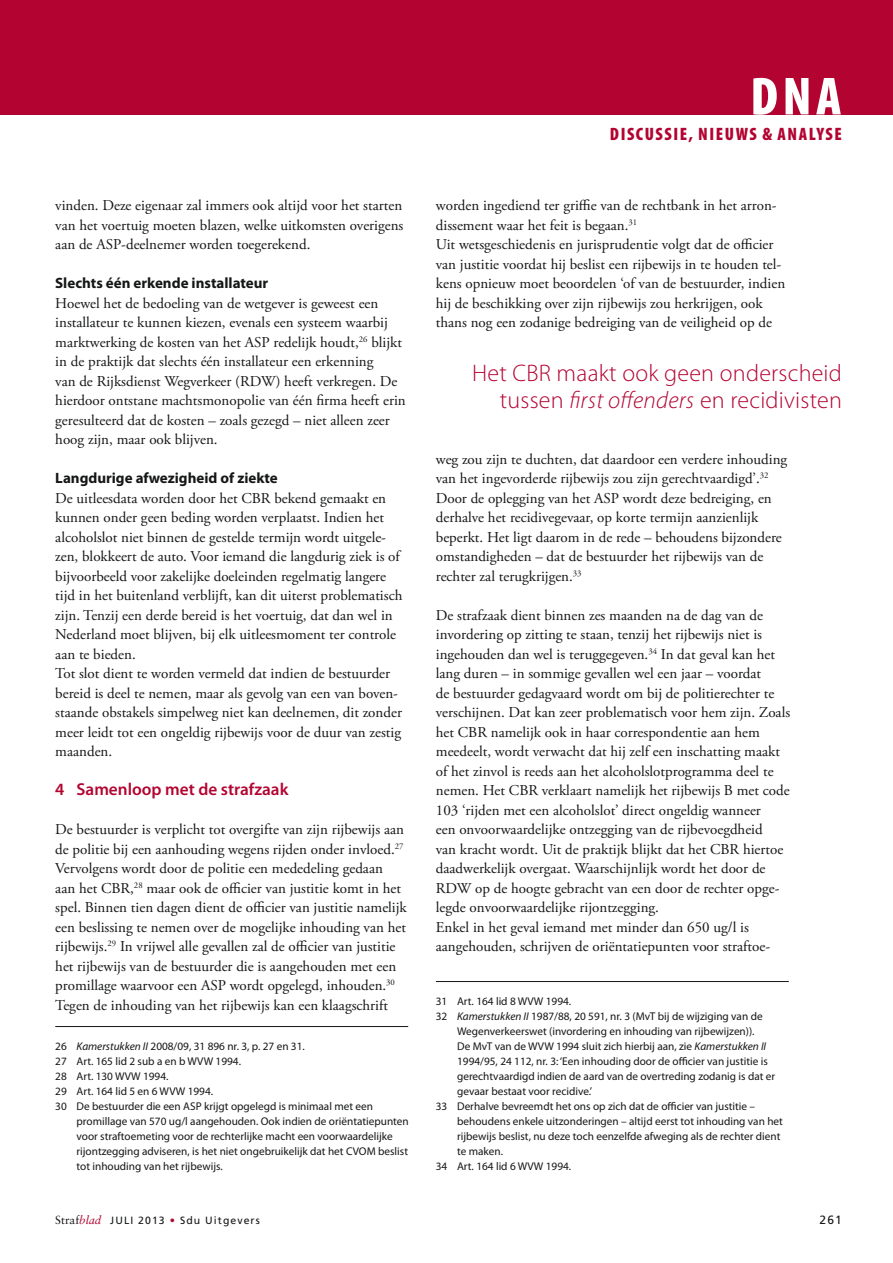
<style>
.page{position:relative;width:893px;height:1263px;background:#fff}
.page>*{position:absolute;margin:0;border:0;box-sizing:border-box;transform-origin:0 0}
.t1{font:900 condensed 54px "Myriad Pro";color:#fff}
.t2{font:300 24px/27px "Myriad Pro";letter-spacing:.01em;color:#b30431;text-align:right}
.t3{font:900 condensed 18px "Myriad Pro";letter-spacing:.085em;color:#b30431}
.t4{font:600 17.25px "Myriad Pro";color:#b30431}
.t5{font:15px/19.5px "Adobe Garamond Pro";color:#151616}
.t6{font:700 15px "Myriad Pro";color:#151616}
.t7{font:12px "Frutiger LT Std";color:#151616}
.t8{font:11.25px "Myriad Pro";color:#151616}
.t9{font:10.5px "Frutiger LT Std";letter-spacing:.1em;color:#151616}
.s1{font-style:italic}
.s2{font-family:"Sabon LT Std";font-size:11.7px}
.s3{font-family:"Sabon LT Std";font-style:italic;font-size:11.7px;color:#b30431}
.s4{color:#b30431}
</style>
<div class="page">
<div style="left:0;top:0;width:893px;height:115px;background:#b30431"></div>
<hr style="left:55px;top:1026px;width:353px;height:1px;background:#151616">
<hr style="left:436px;top:981px;width:353px;height:1px;background:#151616">
<p class="t5" style="left:55px;top:196px;width:350px;text-align:justify">vinden. Deze eigenaar zal immers ook altijd voor het starten van het voertuig moeten blazen, welke uitkomsten overigens aan de ASP-deelnemer worden toegerekend.</p>
<p class="t6" style="left:55px;top:273px;width:215px">Slechts één erkende installateur</p>
<p class="t5" style="left:55px;top:294px;width:352px">Hoewel het de bedoeling van de wetgever is geweest een installateur te kunnen kiezen, evenals een systeem waarbij marktwerking de kosten van het ASP redelijk houdt,<sup>26</sup> blijkt in de praktijk dat slechts één installateur een erkenning<br>van de Rijksdienst Wegverkeer (RDW) heeft verkregen. De hierdoor ontstane machtsmonopolie van één firma heeft erin geresulteerd dat de kosten – zoals gezegd – niet alleen zeer hoog zijn, maar ook blijven.</p>
<p class="t6" style="left:55px;top:468px;width:224px">Langdurige afwezigheid of ziekte</p>
<p class="t5" style="left:55px;top:489px;width:349px">De uitleesdata worden door het CBR bekend gemaakt en kunnen onder geen beding worden verplaatst. Indien het alcoholslot niet binnen de gestelde termijn wordt uitgele&shy;zen, blokkeert de auto. Voor iemand die langdurig ziek is of bijvoorbeeld voor zakelijke doeleinden regelmatig langere tijd in het buitenland verblijft, kan dit uiterst problematisch zijn. Tenzij een derde bereid is het voertuig, dat dan wel in Nederland moet blijven, bij elk uitleesmoment ter controle aan te bieden.<br>Tot slot dient te worden vermeld dat indien de bestuurder bereid is deel te nemen, maar als gevolg van een van boven&shy;staande obstakels simpelweg niet kan deelnemen, dit zonder meer leidt tot een ongeldig rijbewijs voor de duur van zestig maanden.</p>
<p class="t4" style="left:55px;top:778px;width:235px">4 Samenloop met de strafzaak</p>
<p class="t5" style="left:55px;top:820px;width:353px">De bestuurder is verplicht tot overgifte van zijn rijbewijs aan de politie bij een aanhouding wegens rijden onder invloed.<sup>27<br></sup>Vervolgens wordt door de politie een mededeling gedaan<br>aan het CBR,<sup>28</sup> maar ook de officier van justitie komt in het spel. Binnen tien dagen dient de officier van justitie namelijk een beslissing te nemen over de mogelijke inhouding van het rijbewijs.<sup>29</sup> In vrijwel alle gevallen zal de officier van justitie het rijbewijs van de bestuurder die is aangehouden met een promillage waarvoor een ASP wordt opgelegd, inhouden.<sup>30<br></sup>Tegen de inhouding van het rijbewijs kan een klaagschrift</p>
<p class="t8" style="left:55px;top:1039px;width:251px">26 <span class="s1">Kamerstukken II</span> 2008/09, 31 896 nr. 3, p. 27 en 31.</p>
<p class="t8" style="left:55px;top:1054px;width:187px">27 Art. 165 lid 2 sub a en b WVW 1994.</p>
<p class="t8" style="left:55px;top:1069px;width:115px">28 Art. 130 WVW 1994.</p>
<p class="t8" style="left:55px;top:1084px;width:159px">29 Art. 164 lid 5 en 6 WVW 1994.</p>
<p class="t8" style="left:55px;top:1099px;width:319px">30 De bestuurder die een ASP krijgt opgelegd is minimaal met een</p>
<p class="t8" style="left:77px;top:1114px;width:334px">promillage van 570 ug/l aangehouden. Ook indien de oriëntatiepunten</p>
<p class="t8" style="left:77px;top:1129px;width:318px">voor straftoemeting voor de rechterlijke macht een voorwaardelijke</p>
<p class="t8" style="left:77px;top:1144px;width:333px">rijontzegging adviseren, is het niet ongebruikelijk dat het CVOM beslist</p>
<p class="t8" style="left:77px;top:1159px;width:148px">tot inhouding van het rijbewijs.</p>
<h1 class="t1" style="left:750px;top:62px;width:93px">DNA</h1>
<p class="t3" style="left:610px;top:122px;width:233px">DISCUSSIE, NIEUWS &amp; ANALYSE</p>
<p class="t5" style="left:436px;top:196px;width:351px">worden ingediend ter griffie van de rechtbank in het arron&shy;dissement waar het feit is begaan.<sup>31<br></sup>Uit wetsgeschiedenis en jurisprudentie volgt dat de officier van justitie voordat hij beslist een rijbewijs in te houden tel&shy;kens opnieuw moet beoordelen ‘of van de bestuurder, indien hij de beschikking over zijn rijbewijs zou herkrijgen, ook thans nog een zodanige bedreiging van de veiligheid op de</p>
<h2 class="t2" style="left:472px;top:359px;width:371px">Het CBR maakt ook geen onderscheid tussen <span class="s1">first offenders</span> en recidivisten</h2>
<p class="t5" style="left:436px;top:450px;width:353px">weg zou zijn te duchten, dat daardoor een verdere inhouding van het ingevorderde rijbewijs zou zijn gerechtvaardigd’.<sup>32<br></sup>Door de oplegging van het ASP wordt deze bedreiging, en derhalve het recidivegevaar, op korte termijn aanzienlijk beperkt. Het ligt daarom in de rede – behoudens bijzondere omstandigheden – dat de bestuurder het rijbewijs van de rechter zal terugkrijgen.<sup>33</sup></p>
<p class="t5" style="left:436px;top:606px;width:356px">De strafzaak dient binnen zes maanden na de dag van de invordering op zitting te staan, tenzij het rijbewijs niet is ingehouden dan wel is teruggegeven.<sup>34</sup> In dat geval kan het lang duren – in sommige gevallen wel een jaar – voordat<br>de bestuurder gedagvaard wordt om bij de politierechter te verschijnen. Dat kan zeer problematisch voor hem zijn. Zoals het CBR namelijk ook in haar correspondentie aan hem meedeelt, wordt verwacht dat hij zelf een inschatting maakt of het zinvol is reeds aan het alcoholslotprogramma deel te nemen. Het CBR verklaart namelijk het rijbewijs B met code 103 ‘rijden met een alcoholslot’ direct ongeldig wanneer<br>een onvoorwaardelijke ontzegging van de rijbevoegdheid<br>van kracht wordt. Uit de praktijk blijkt dat het CBR hiertoe daadwerkelijk overgaat. Waarschijnlijk wordt het door de RDW op de hoogte gebracht van een door de rechter opge&shy;legde onvoorwaardelijke rijontzegging.<br>Enkel in het geval iemand met minder dan 650 ug/l is aangehouden, schrijven de oriëntatiepunten voor straftoe-</p>
<p class="t8" style="left:436px;top:994px;width:137px">31 Art. 164 lid 8 WVW 1994.</p>
<p class="t8" style="left:436px;top:1009px;width:328px">32 <span class="s1">Kamerstukken II</span> 1987/88, 20 591, nr. 3 (MvT bij de wijziging van de</p>
<p class="t8" style="left:457px;top:1024px;width:299px">Wegenverkeerswet (invordering en inhouding van rijbewijzen)).</p>
<p class="t8" style="left:457px;top:1039px;width:311px">De MvT van de WVW 1994 sluit zich hierbij aan, zie <span class="s1">Kamerstukken II</span></p>
<p class="t8" style="left:457px;top:1054px;width:312px">1994/95, 24 112, nr. 3: ‘Een inhouding door de officier van justitie is</p>
<p class="t8" style="left:457px;top:1069px;width:320px">gerechtvaardigd indien de aard van de overtreding zodanig is dat er</p>
<p class="t8" style="left:457px;top:1084px;width:137px">gevaar bestaat voor recidive.’</p>
<p class="t8" style="left:436px;top:1099px;width:321px">33 Derhalve bevreemdt het ons op zich dat de officier van justitie –</p>
<p class="t8" style="left:457px;top:1114px;width:327px">behoudens enkele uitzonderingen – altijd eerst tot inhouding van het</p>
<p class="t8" style="left:457px;top:1129px;width:325px">rijbewijs beslist, nu deze toch eenzelfde afweging als de rechter dient</p>
<p class="t8" style="left:457px;top:1144px;width:47px">te maken.</p>
<p class="t8" style="left:436px;top:1159px;width:137px">34 Art. 164 lid 6 WVW 1994.</p>
<p class="t9" style="left:55px;top:1214px;width:206px"><span class="s2">Straf</span><span class="s3">blad</span> JULI 2013 <span class="s4">•</span> Sdu Uitgevers</p>
<p class="t7" style="left:819px;top:1213px;width:24px">261</p>
</div>
